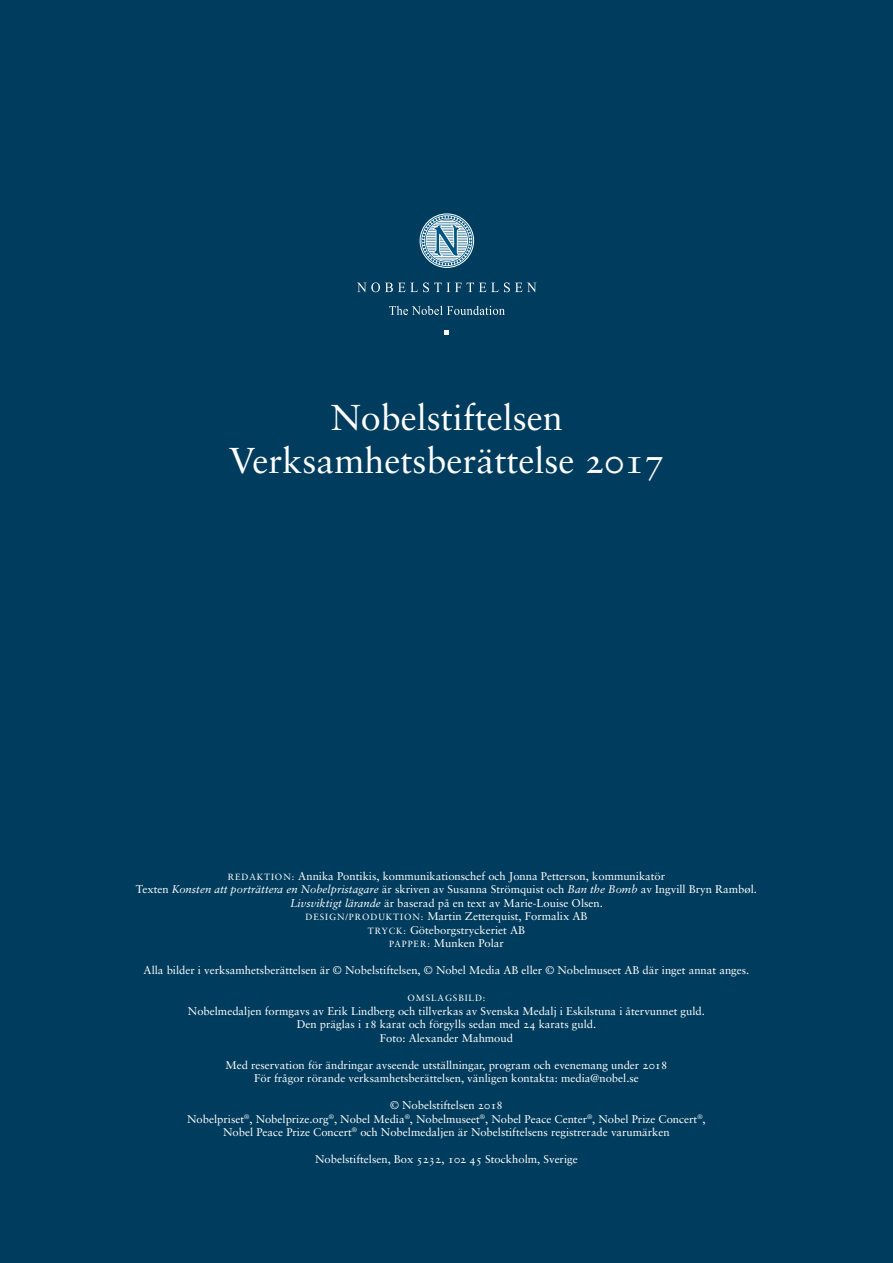
<style>
.page{position:relative;width:893px;height:1263px;background:#003c5d}
.page>*{position:absolute;margin:0;border:0;box-sizing:border-box;transform-origin:0 0}
.t1{font:36px/43.2px "Sabon Roman Os F";color:#fff;text-align:center}
.t2{font:11.25px/13.5px "Sabon Roman Os F";color:#fff;text-align:center}
.t3{font:9px "Sabon Roman Os F";letter-spacing:.1em;color:#fff}
.s1{font-size:9px}
.s2{font-family:"Sabon Italic Os F"}
</style>
<div class="page">
<svg style="left:357px;top:282px;width:179px;height:10px"></svg>
<svg style="left:389px;top:306px;width:116px;height:9px"></svg>
<svg style="left:445px;top:331px;width:4px;height:4px"></svg>
<svg style="left:421px;top:214px;width:52px;height:53px"></svg>
<h1 class="t1" style="left:229px;top:395px;width:437px">Nobelstiftelsen<br>Verksamhetsberättelse 2017</h1>
<p class="t2" style="left:136px;top:869px;width:622px"><span class="s1">REDAKTION:</span> Annika Pontikis, kommunikationschef och Jonna Petterson, kommunikatör<br>Texten <span class="s2">Konsten att porträttera en Nobelpristagare</span> är skriven av Susanna Strömquist och <span class="s2">Ban the Bomb</span> av Ingvill Bryn Rambøl.<br><span class="s2">Livsviktigt lärande</span> är baserad på en text av Marie-Louise Olsen.<br><span class="s1">DESIGN/PRODUKTION:</span> Martin Zetterquist, Formalix AB<br><span class="s1">TRYCK:</span> Göteborgstryckeriet AB<br><span class="s1">PAPPER:</span> Munken Polar</p>
<p class="t2" style="left:144px;top:963px;width:607px">Alla bilder i verksamhetsberättelsen är © Nobelstiftelsen, © Nobel Media AB eller © Nobelmuseet AB där inget annat anges.</p>
<p class="t3" style="left:408px;top:992px;width:79px">OMSLAGSBILD:</p>
<p class="t2" style="left:188px;top:1004px;width:518px">Nobelmedaljen formgavs av Erik Lindberg och tillverkas av Svenska Medalj i Eskilstuna i återvunnet guld.<br>Den präglas i 18 karat och förgylls sedan med 24 karats guld.<br>Foto: Alexander Mahmoud</p>
<p class="t2" style="left:225px;top:1058px;width:443px">Med reservation för ändringar avseende utställningar, program och evenemang under 2018<br>För frågor rörande verksamhetsberättelsen, vänligen kontakta: media@nobel.se</p>
<p class="t2" style="left:187px;top:1098px;width:520px">© Nobelstiftelsen 2018<br>Nobelpriset<sup>®</sup>, Nobelprize.org<sup>®</sup>, Nobel Media<sup>®</sup>, Nobelmuseet<sup>®</sup>, Nobel Peace Center<sup>®</sup>, Nobel Prize Concert<sup>®</sup>,<br>Nobel Peace Prize Concert<sup>®</sup> och Nobelmedaljen är Nobelstiftelsens registrerade varumärken</p>
<p class="t2" style="left:315px;top:1152px;width:264px">Nobelstiftelsen, Box 5232, 102 45 Stockholm, Sverige</p>
</div>
